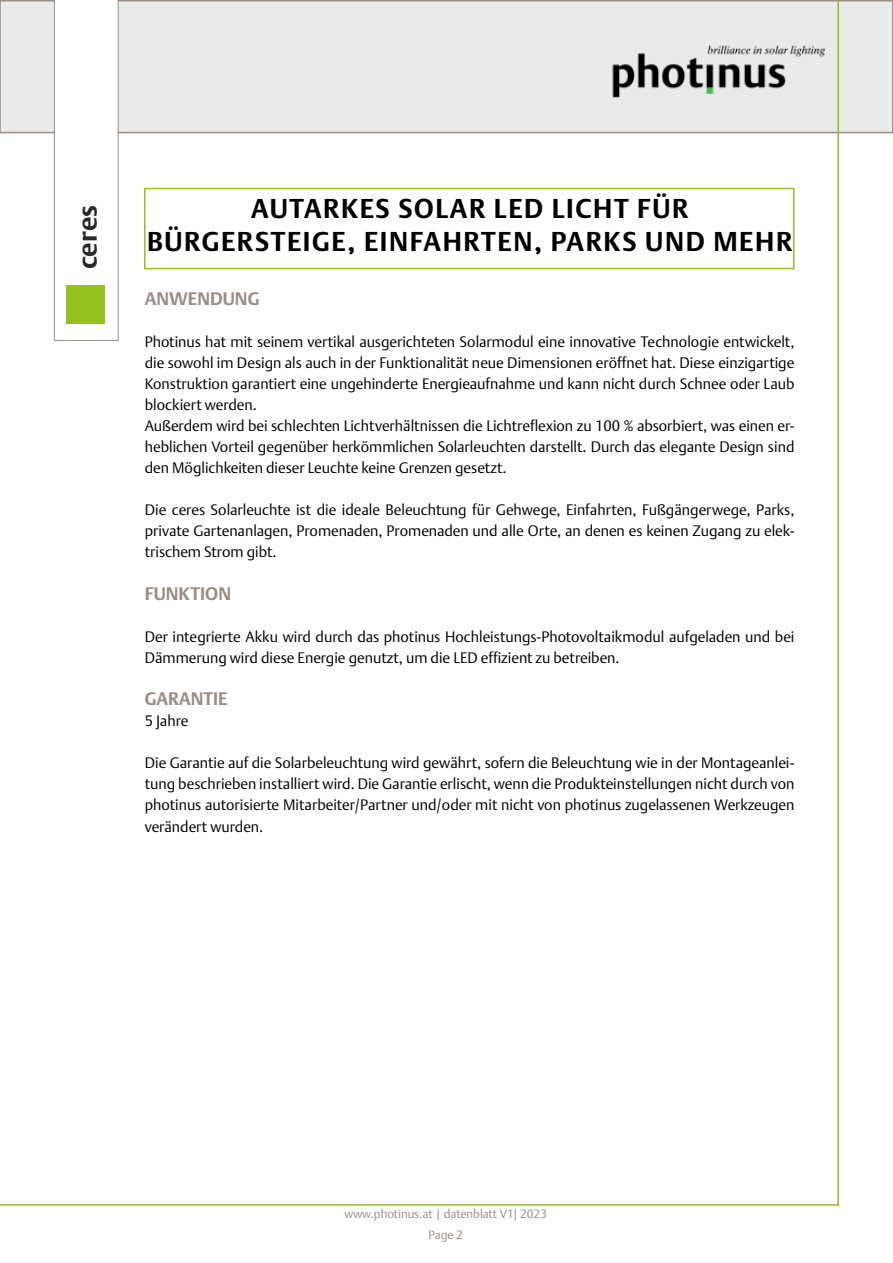
<style>
.page{position:relative;width:893px;height:1263px;background:#fff}
.page>*{position:absolute;margin:0;border:0;box-sizing:border-box;transform-origin:0 0}
.t1{font:700 27px/32.4px "DTL Argo ST";letter-spacing:.06em;color:#000;text-align:center}
.t2{font:700 27px "DTL Argo ST";letter-spacing:-.005em;color:#282827}
.t3{font:700 18px "DTL Argo ST";color:#998d86}
.t4{font:300 15px/21px "DTL Argo T";color:#000}
.t5{font:300 12px/21px "DTL Argo T";color:#998d86;text-align:center}
.s1{font-family:"Arial";font-weight:400}
</style>
<div class="page">
<div style="left:0;top:0;width:893px;height:133px;background:#eaeaea;border:2px solid #998d86"></div>
<svg style="left:892px;top:0;width:1px;height:133px"></svg>
<img style="left:612px;top:45px;width:214px;height:53px">
<hr style="left:0;top:1204px;width:838px;height:2px;background:#95c11f">
<hr style="left:837px;top:0;width:2px;height:1206px;background:#95c11f">
<svg style="left:54px;top:0;width:65px;height:341px"></svg>
<div style="left:66px;top:285px;width:38px;height:38px;background:#95c11f"></div>
<div style="left:144px;top:188px;width:650px;height:81px;border:2px solid #95c11f"></div>
<h1 class="t2" style="left:71px;top:269px;width:66px;rotate:-90deg">ceres</h1>
<h1 class="t1" style="left:147px;top:192px;width:647px">AUTARKES SOLAR LED LICHT FÜR<br>BÜRGERSTEIGE, EINFAHRTEN, PARKS UND MEHR</h1>
<p class="t3" style="left:145px;top:288px;width:116px">ANWENDUNG</p>
<p class="t4" style="left:145px;top:331px;width:651px">Photinus hat mit seinem vertikal ausgerichteten Solarmodul eine innovative Technologie entwickelt, die sowohl im Design als auch in der Funktionalität neue Dimensionen eröffnet hat. Diese einzigartige Konstruktion garantiert eine ungehinderte Energieaufnahme und kann nicht durch Schnee oder Laub blockiert werden.<br>Außerdem wird bei schlechten Lichtverhältnissen die Lichtreflexion zu 100 % absorbiert, was einen er&shy;heblichen Vorteil gegenüber herkömmlichen Solarleuchten darstellt. Durch das elegante Design sind den Möglichkeiten dieser Leuchte keine Grenzen gesetzt.</p>
<p class="t4" style="left:145px;top:499px;width:651px;text-align:justify">Die ceres Solarleuchte ist die ideale Beleuchtung für Gehwege, Einfahrten, Fußgängerwege, Parks, private Gartenanlagen, Promenaden, Promenaden und alle Orte, an denen es keinen Zugang zu elek&shy;trischem Strom gibt.</p>
<p class="t3" style="left:145px;top:583px;width:88px">FUNKTION</p>
<p class="t4" style="left:145px;top:626px;width:651px">Der integrierte Akku wird durch das photinus Hochleistungs-Photovoltaikmodul aufgeladen und bei<br>Dämmerung wird diese Energie genutzt, um die LED effizient zu betreiben.</p>
<p class="t3" style="left:145px;top:688px;width:84px">GARANTIE</p>
<p class="t4" style="left:145px;top:710px;width:45px">5 Jahre</p>
<p class="t4" style="left:145px;top:752px;width:651px;text-align:justify">Die Garantie auf die Solarbeleuchtung wird gewährt, sofern die Beleuchtung wie in der Montageanlei&shy;tung beschrieben installiert wird. Die Garantie erlischt, wenn die Produkteinstellungen nicht durch von photinus autorisierte Mitarbeiter/Partner und/oder mit nicht von photinus zugelassenen Werkzeugen verändert wurden.</p>
<p class="t5" style="left:344px;top:1203px;width:204px">www.photinus.at | datenblatt V1<span class="s1">|</span> 2023<br>Page 2</p>
</div>
